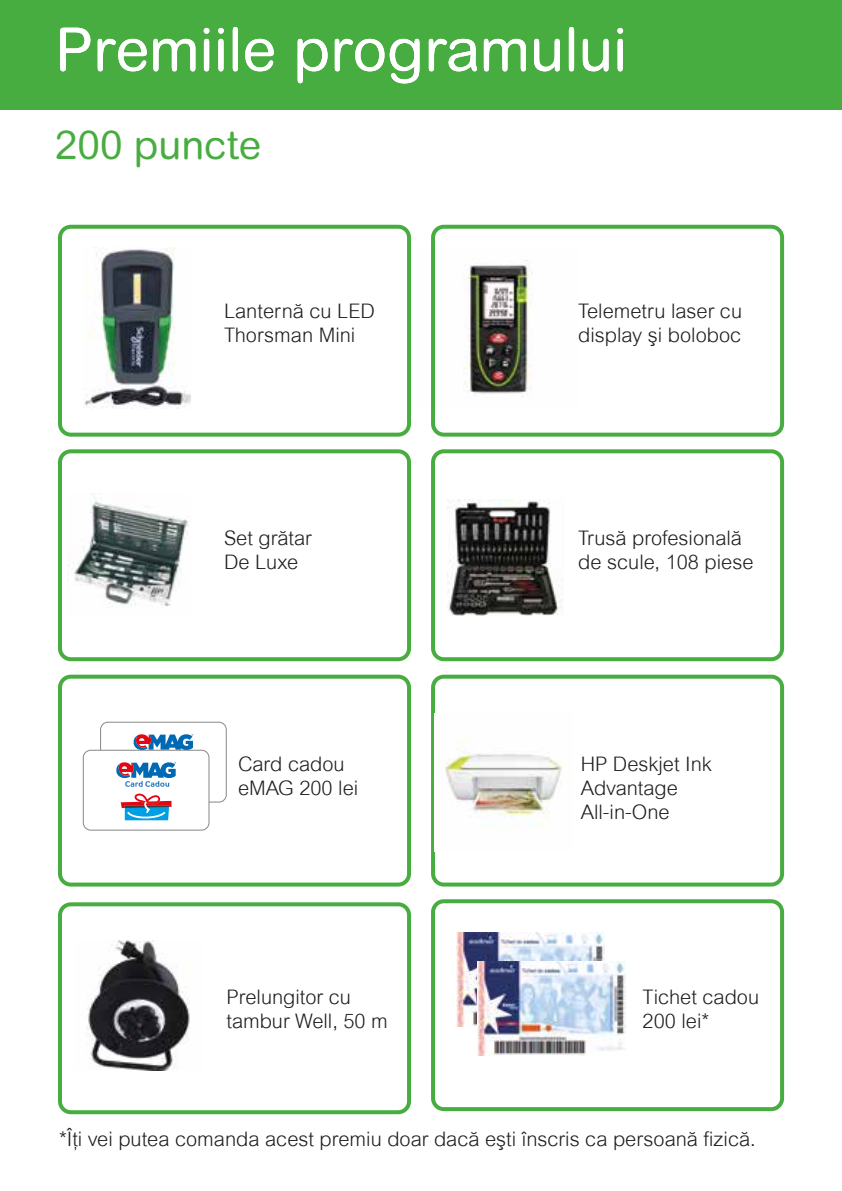
<style>
.page{position:relative;width:842px;height:1191px;background:#fff}
.page>*{position:absolute;margin:0;border:0;box-sizing:border-box;transform-origin:0 0}
.t1{font:60px "Arial Rounded MT Pro";color:#fff}
.t2{font:40px "Arial Rounded MT Pro";color:#48ad40}
.t3{font:20px/24px "Arial MT Std Light RO";color:#1d1d1b}
</style>
<div class="page">
<div style="left:0;top:0;width:842px;height:109px;background:#48ad40"></div>
<div style="left:58px;top:225px;width:353px;height:211px;border:4px solid #48ad40;border-radius:11px"></div>
<div style="left:431px;top:225px;width:353px;height:211px;border:4px solid #48ad40;border-radius:11px"></div>
<div style="left:58px;top:449px;width:353px;height:212px;border:4px solid #48ad40;border-radius:11px"></div>
<div style="left:431px;top:449px;width:353px;height:212px;border:4px solid #48ad40;border-radius:11px"></div>
<div style="left:58px;top:674px;width:353px;height:212px;border:4px solid #48ad40;border-radius:11px"></div>
<div style="left:431px;top:674px;width:353px;height:212px;border:4px solid #48ad40;border-radius:11px"></div>
<div style="left:58px;top:902px;width:353px;height:212px;border:4px solid #48ad40;border-radius:11px"></div>
<div style="left:431px;top:899px;width:353px;height:212px;border:4px solid #48ad40;border-radius:11px"></div>
<img style="left:83px;top:247px;width:107px;height:161px">
<img style="left:431px;top:247px;width:102px;height:161px">
<img style="left:73px;top:501px;width:116px;height:106px">
<img style="left:447px;top:499px;width:115px;height:116px">
<img style="left:435px;top:714px;width:127px;height:137px">
<img style="left:87px;top:940px;width:103px;height:130px">
<img style="left:457px;top:932px;width:148px;height:94px">
<img style="left:477px;top:961px;width:148px;height:94px">
<div style="left:100px;top:722px;width:127px;height:80px;border:1px solid #878787;border-radius:7px"></div>
<div style="left:83px;top:750px;width:126px;height:80px;background:#fff;border-radius:7px"></div>
<div style="left:83px;top:750px;width:126px;height:80px;border:1px solid #878787;border-radius:7px"></div>
<svg style="left:116px;top:734px;width:77px;height:86px"></svg>
<h1 class="t1" style="left:55px;top:14px;width:574px">Premiile programului</h1>
<h2 class="t2" style="left:55px;top:122px;width:208px">200 puncte</h2>
<p class="t3" style="left:224px;top:299px;width:152px">Lanternă cu LED<br>Thorsman Mini</p>
<p class="t3" style="left:224px;top:526px;width:89px">Set grătar<br>De Luxe</p>
<p class="t3" style="left:238px;top:752px;width:122px">Card cadou eMAG 200 lei</p>
<p class="t3" style="left:227px;top:985px;width:163px">Prelungitor cu tambur Well, 50 m</p>
<p class="t3" style="left:578px;top:299px;width:165px">Telemetru laser cu display şi boloboc</p>
<p class="t3" style="left:578px;top:526px;width:177px">Trusă profesională de scule, 108 piese</p>
<p class="t3" style="left:581px;top:752px;width:133px">HP Deskjet Ink<br>Advantage<br>All-in-One</p>
<p class="t3" style="left:643px;top:985px;width:118px">Tichet cadou<br>200 lei*</p>
<p class="t3" style="left:59px;top:1127px;width:698px">*Îţi vei putea comanda acest premiu doar dacă eşti înscris ca persoană fizică.</p>
</div>
